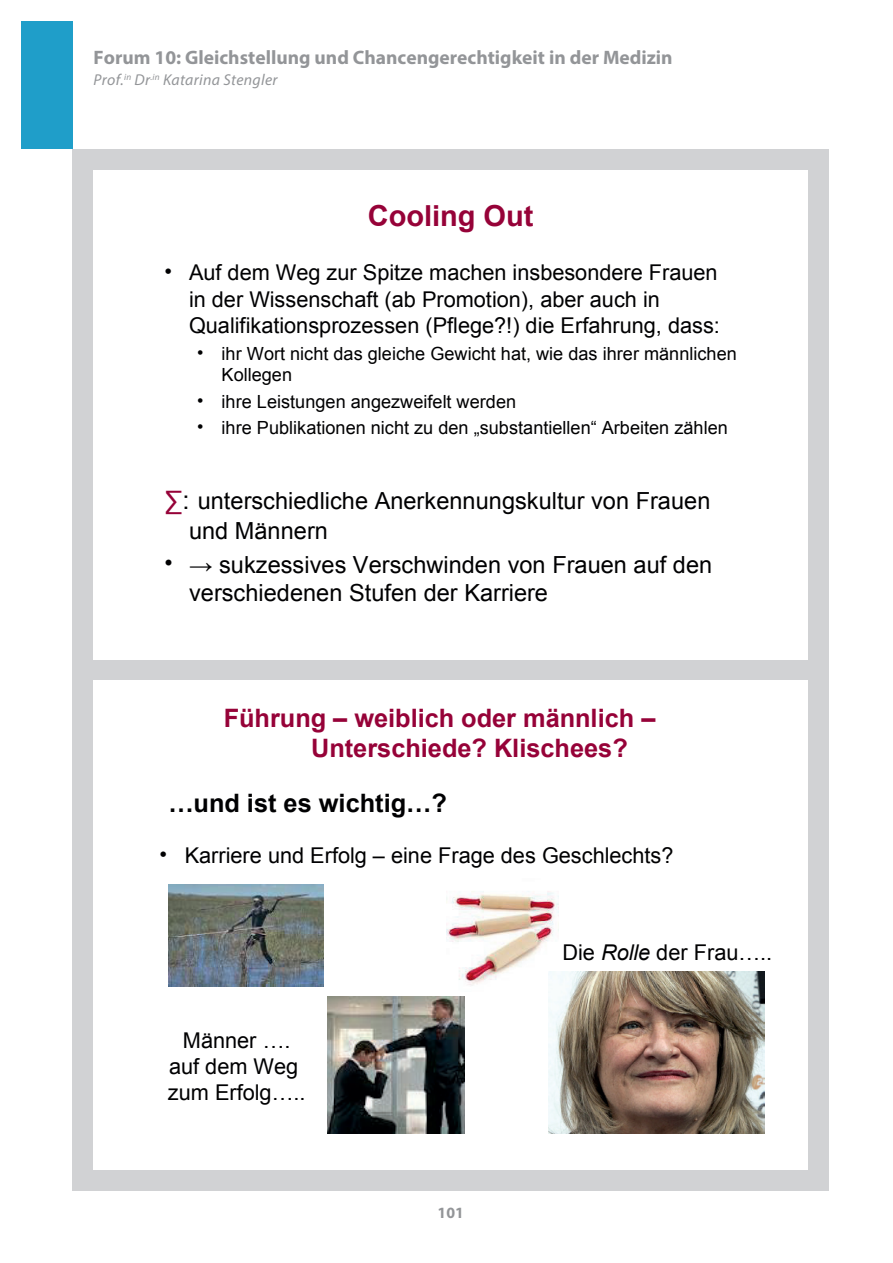
<style>
.page{position:relative;width:893px;height:1263px;background:#fff}
.page>*{position:absolute;margin:0;border:0;box-sizing:border-box;transform-origin:0 0}
.t1{font:700 28.95px "Arial";color:#960238}
.t2{font:700 25.35px/30.5px "Arial";color:#960238}
.t3{font:700 25.35px "Arial";color:#000002}
.t4{font:23.55px/29.4px "Arial";color:#000002}
.t5{font:21.75px/26.1px "Arial";color:#000002;text-align:center}
.A-Titel{font:700 19.5px "Myriad Pro";color:#939598}
.t6{font:18.15px/21.8px "Arial";color:#000002}
.A-AutorIn{font:italic 15.75px "Myriad Pro";letter-spacing:.02em;color:#939598}
.t7{font:700 15.75px "Myriad Pro";color:#939598}
.s1{font-size:25.35px;color:#960238}
.s2{font-size:25.35px}
.s3{font-style:italic}
</style>
<div class="page">
<div style="left:21px;top:21px;width:51px;height:128px;background:#1f9ec9"></div>
<div style="left:72px;top:149px;width:757px;height:1042px;background:#d1d2d4"></div>
<div style="left:94px;top:680px;width:714px;height:489px;background:#fff"></div>
<img style="left:446px;top:891px;width:113px;height:95px">
<img style="left:327px;top:997px;width:137px;height:136px">
<img style="left:548px;top:971px;width:217px;height:162px">
<img style="left:168px;top:884px;width:155px;height:102px">
<div style="left:94px;top:170px;width:714px;height:489px;background:#fff"></div>
<p class="A-Titel" style="left:94px;top:44px;width:581px">Forum 10: Gleichstellung und Chancengerechtigkeit in der Medizin</p>
<p class="A-AutorIn" style="left:94px;top:70px;width:185px">Prof.<sup>in</sup> Dr<sup>.in</sup> Katarina Stengler</p>
<p class="t1" style="left:368px;top:201px;width:167px">Cooling Out</p>
<p class="t5" style="left:189px;top:260px;width:532px;text-align:left;text-indent:-24px">• Auf dem Weg zur Spitze machen insbesondere Frauen in der Wissenschaft (ab Promotion), aber auch in<br>Qualifikationsprozessen (Pflege?!) die Erfahrung, dass:</p>
<p class="t6" style="left:222px;top:343px;width:517px;text-indent:-24px">• ihr Wort nicht das gleiche Gewicht hat, wie das ihrer männlichen<br>Kollegen</p>
<p class="t6" style="left:197px;top:391px;width:320px">• ihre Leistungen angezweifelt werden</p>
<p class="t6" style="left:197px;top:417px;width:532px">• ihre Publikationen nicht zu den „substantiellen“ Arbeiten zählen</p>
<p class="t4" style="left:189px;top:487px;width:523px;text-indent:-24px"><span class="s1">∑</span><span class="s2">:</span> unterschiedliche Anerkennungskultur von Frauen und Männern</p>
<p class="t4" style="left:189px;top:551px;width:525px;line-height:28.2px;text-indent:-24px">• → sukzessives Verschwinden von Frauen auf den verschiedenen Stufen der Karriere</p>
<p class="t2" style="left:311px;top:703px;width:346px;text-indent:-87px">Führung – weiblich oder männlich –<br>Unterschiede? Klischees?</p>
<p class="t3" style="left:168px;top:790px;width:280px">…und ist es wichtig…?</p>
<p class="t5" style="left:159px;top:843px;width:516px">• Karriere und Erfolg – eine Frage des Geschlechts?</p>
<p class="t5" style="left:168px;top:1027px;width:139px">Männer …. auf dem Weg zum Erfolg…..</p>
<p class="t7" style="left:438px;top:1203px;width:28px">101</p>
<p class="t5" style="left:562px;top:940px;width:211px">Die <span class="s3">Rolle</span> der Frau…..</p>
</div>
